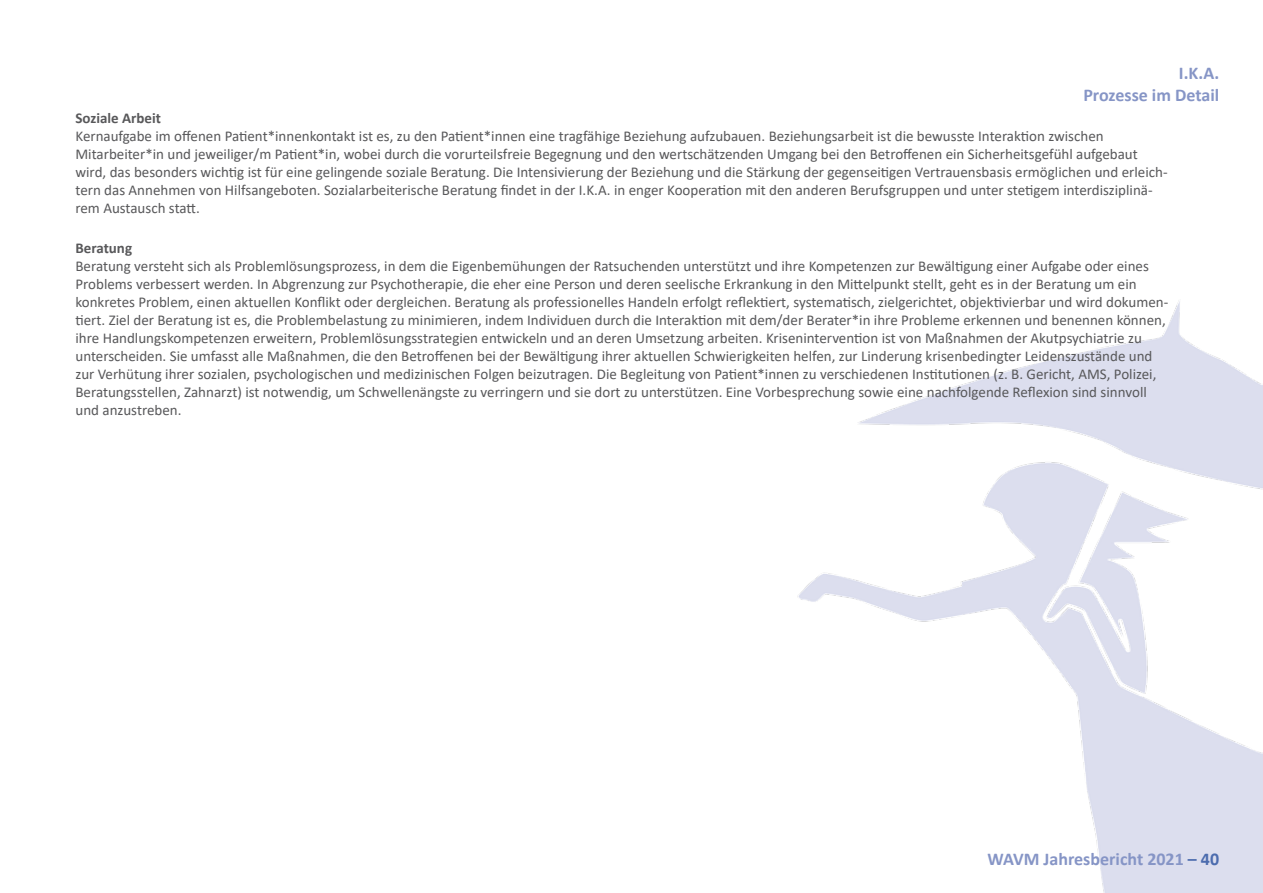
<style>
.page{position:relative;width:1263px;height:893px;background:#fff}
.page>*{position:absolute;margin:0;border:0;box-sizing:border-box;transform-origin:0 0}
.t1{font:700 18px/21.6px "Calibri";color:#8695c6;text-align:right}
.t2{font:15px/18px "Calibri";color:#58585a}
.t3{font:700 15px "Calibri";color:#58585a}
.s1{color:#4c6cae}
</style>
<div class="page">
<img style="left:797px;top:301px;width:466px;height:592px">
<p class="t1" style="left:1083px;top:62px;width:137px">I.K.A.<br>Prozesse im Detail</p>
<p class="t3" style="left:75px;top:108px;width:87px">Soziale Arbeit</p>
<p class="t2" style="left:75px;top:127px;width:1094px">Kernaufgabe im offenen Patient*innenkontakt ist es, zu den Patient*innen eine tragfähige Beziehung aufzubauen. Beziehungsarbeit ist die bewusste Interaktion zwischen Mitarbeiter*in und jeweiliger/m Patient*in, wobei durch die vorurteilsfreie Begegnung und den wertschätzenden Umgang bei den Betroffenen ein Sicherheitsgefühl aufgebaut wird, das besonders wichtig ist für eine gelingende soziale Beratung. Die Intensivierung der Beziehung und die Stärkung der gegenseitigen Vertrauensbasis ermöglichen und erleich&shy;tern das Annehmen von Hilfsangeboten. Sozialarbeiterische Beratung findet in der I.K.A. in enger Kooperation mit den anderen Berufsgruppen und unter stetigem interdisziplinä&shy;rem Austausch statt.</p>
<p class="t3" style="left:75px;top:237px;width:58px">Beratung</p>
<p class="t2" style="left:75px;top:257px;width:1094px">Beratung versteht sich als Problemlösungsprozess, in dem die Eigenbemühungen der Ratsuchenden unterstützt und ihre Kompetenzen zur Bewältigung einer Aufgabe oder eines Problems verbessert werden. In Abgrenzung zur Psychotherapie, die eher eine Person und deren seelische Erkrankung in den Mittelpunkt stellt, geht es in der Beratung um ein konkretes Problem, einen aktuellen Konflikt oder dergleichen. Beratung als professionelles Handeln erfolgt reflektiert, systematisch, zielgerichtet, objektivierbar und wird dokumen&shy;tiert. Ziel der Beratung ist es, die Problembelastung zu minimieren, indem Individuen durch die Interaktion mit dem/der Berater*in ihre Probleme erkennen und benennen können, ihre Handlungskompetenzen erweitern, Problemlösungsstrategien entwickeln und an deren Umsetzung arbeiten. Krisenintervention ist von Maßnahmen der Akutpsychiatrie zu unterscheiden. Sie umfasst alle Maßnahmen, die den Betroffenen bei der Bewältigung ihrer aktuellen Schwierigkeiten helfen, zur Linderung krisenbedingter Leidenszustände und zur Verhütung ihrer sozialen, psychologischen und medizinischen Folgen beizutragen. Die Begleitung von Patient*innen zu verschiedenen Institutionen (z. B. Gericht, AMS, Polizei, Beratungsstellen, Zahnarzt) ist notwendig, um Schwellenängste zu verringern und sie dort zu unterstützen. Eine Vorbesprechung sowie eine nachfolgende Reflexion sind sinnvoll und anzustreben.</p>
<p class="t1" style="left:988px;top:848px;width:233px">WAVM Jahresbericht 2021 <span class="s1">– 40</span></p>
</div>
